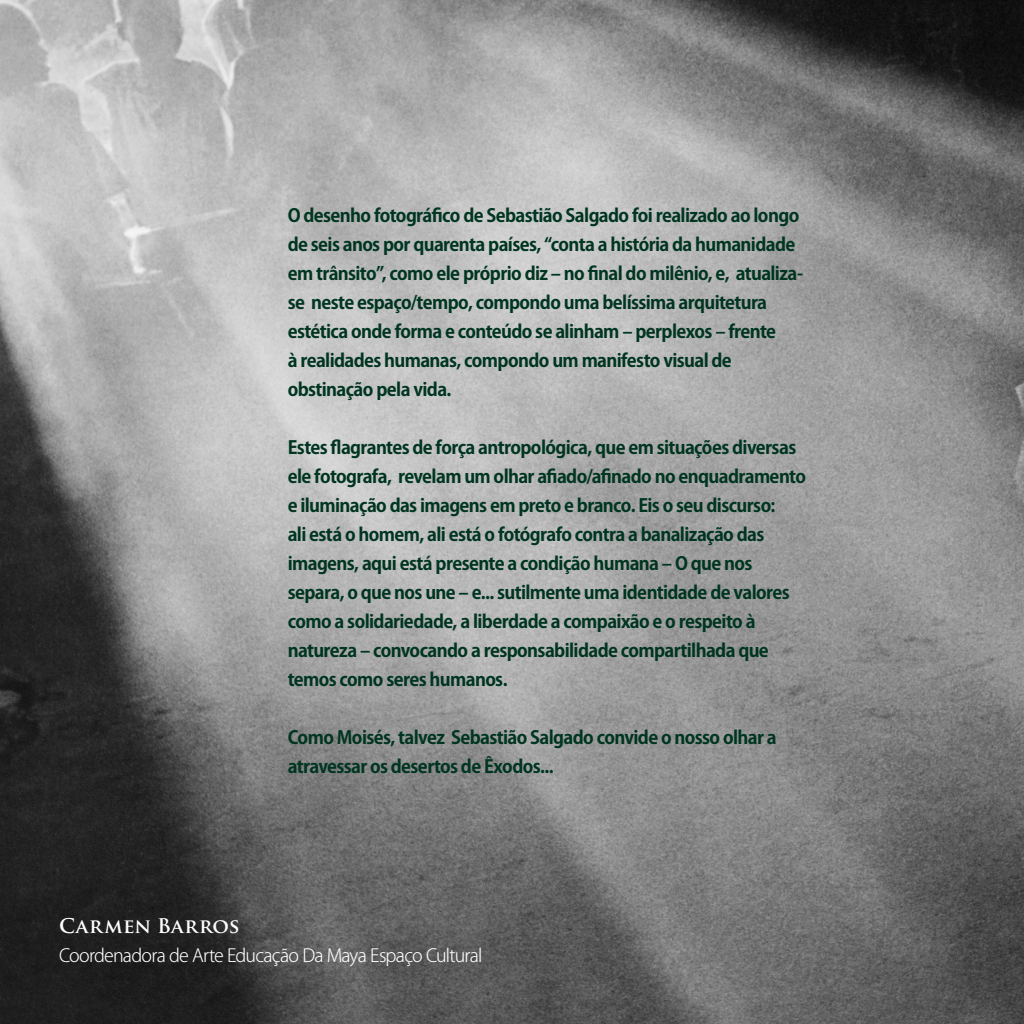
<style>
.page{position:relative;width:1024px;height:1024px;background:#fff}
.page>*{position:absolute;margin:0;border:0;box-sizing:border-box;transform-origin:0 0}
.t1{font:700 19.7px "Trajan Pro";letter-spacing:.025em;color:#fff}
.t2{font:700 18px/29px "Koz Go Pr 6 N";letter-spacing:-.035em;color:#003521}
.t3{font:300 18px "Koz Go Pr 6 N";letter-spacing:-.045em;color:#fff}
</style>
<div class="page">
<img style="left:0;top:0;width:1024px;height:1024px">
<p class="t2" style="left:288px;top:202px;width:517px">O desenho fotográfico de Sebastião Salgado foi realizado ao longo de seis anos por quarenta países, “conta a história da humanidade em trânsito”, como ele próprio diz – no final do milênio, e, atualiza&shy;se neste espaço/tempo, compondo uma belíssima arquitetura estética onde forma e conteúdo se alinham – perplexos – frente<br>à realidades humanas, compondo um manifesto visual de obstinação pela vida.</p>
<p class="t2" style="left:288px;top:434px;width:520px">Estes flagrantes de força antropológica, que em situações diversas ele fotografa, revelam um olhar afiado/afinado no enquadramento e iluminação das imagens em preto e branco. Eis o seu discurso:<br>ali está o homem, ali está o fotógrafo contra a banalização das imagens, aqui está presente a condição humana – O que nos separa, o que nos une – e... sutilmente uma identidade de valores como a solidariedade, a liberdade a compaixão e o respeito à natureza – convocando a responsabilidade compartilhada que temos como seres humanos.</p>
<p class="t2" style="left:288px;top:724px;width:490px">Como Moisés, talvez Sebastião Salgado convide o nosso olhar a atravessar os desertos de Êxodos...</p>
<p class="t1" style="left:59px;top:913px;width:182px">Carmen Barros</p>
<p class="t3" style="left:59px;top:945px;width:425px">Coordenadora de Arte Educação Da Maya Espaço Cultural</p>
</div>
